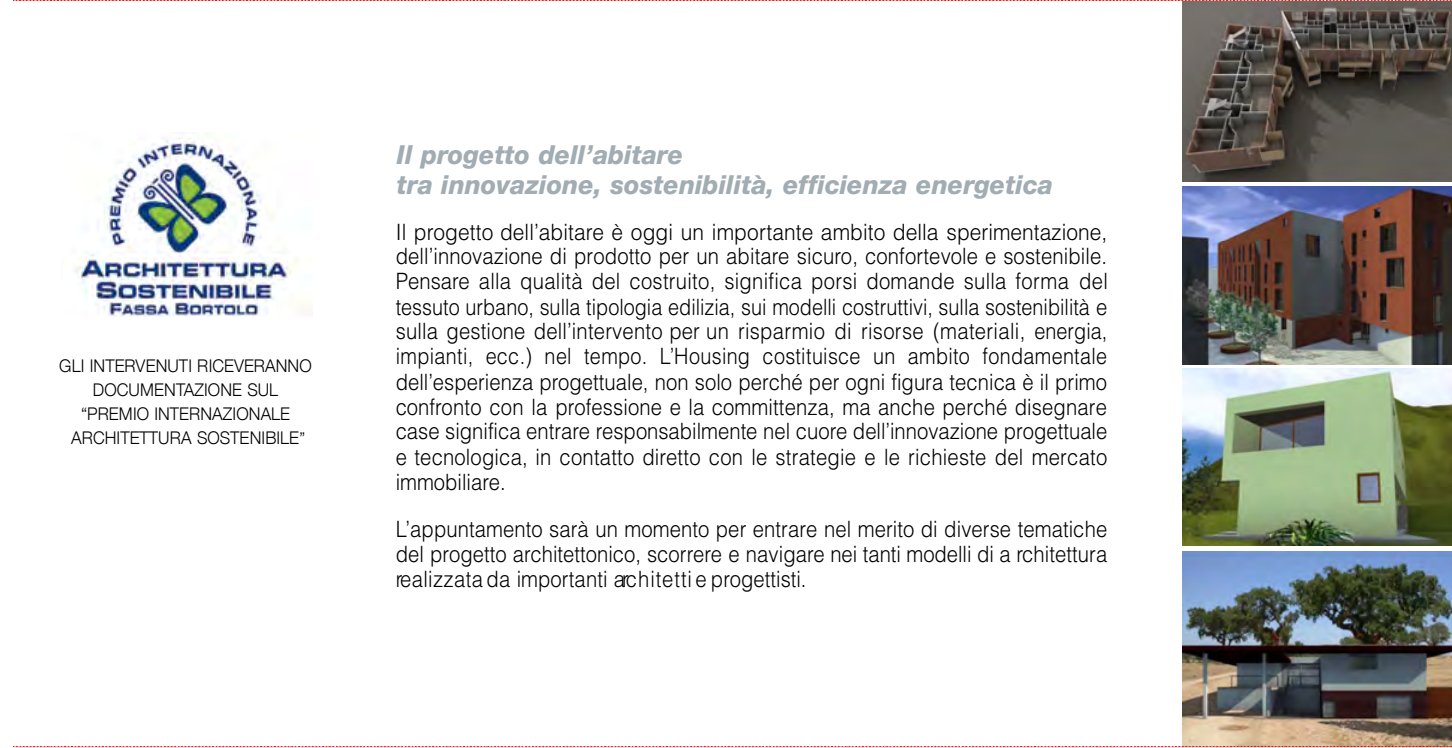
<style>
.page{position:relative;width:1452px;height:748px;background:#fff}
.page>*{position:absolute;margin:0;border:0;box-sizing:border-box;transform-origin:0 0}
.t1{font:italic 800 26.25px/30px "Helvetica Neue";color:#a1acb3}
.t2{font:300 22.5px/25px "Helvetica";letter-spacing:.01em;color:#000;text-align:justify;scale:.93 1}
.t3{font:300 22.5px/25px "Helvetica";letter-spacing:.01em;color:#000;text-align:justify;scale:.9 1}
.t4{font:300 17.5px/23.8px "Helvetica Neue";color:#000;text-align:center;scale:.95 1}
.s1{font-size:16.25px}
</style>
<div class="page">
<img style="left:1182px;top:2px;width:269px;height:179px">
<img style="left:1182px;top:187px;width:269px;height:177px">
<img style="left:1182px;top:369px;width:269px;height:177px">
<img style="left:1182px;top:551px;width:269px;height:195px">
<img style="left:74px;top:132px;width:224px;height:185px">
<svg style="left:14px;top:0;width:1438px;height:1px"></svg>
<svg style="left:14px;top:746px;width:1437px;height:1px"></svg>
<p class="t4" style="left:59px;top:354px;width:267px">GLI INTERVENUTI RICEVERANNO<br>D O C U M E N TAZIONE SUL “PREMIO INTERNAZIONALE<br>ARCHITETTURA SOSTENIBILE<span class="s1">”</span></p>
<p class="t1" style="left:397px;top:142px;width:657px">Il progetto dell’abitare<br>tra innovazione, sostenibilità, efficienza energetica</p>
<p class="t2" style="left:395px;top:221px;width:767px">Il progetto dell’abitare è oggi un importante ambito della sperimentazione, dell’innovazione di prodotto per un abitare sicuro, confortevole e sostenibile.<br>Pensare alla qualità del costruito, significa porsi domande sulla forma del tessuto urbano, sulla tipologia edilizia, sui modelli costruttivi, sulla sostenibilità e sulla gestione dell’intervento per un risparmio di risorse (materiali, energia, impianti, ecc.) nel tempo. L’Housing costituisce un ambito fondamentale dell’esperienza progettuale, non solo perché per ogni figura tecnica è il primo confronto con la professione e la committenza, ma anche perché disegnare case significa entrare responsabilmente nel cuore dell’innovazione progettuale e tecnologica, in contatto diretto con le strategie e le richieste del mercato immobiliare.</p>
<p class="t3" style="left:395px;top:518px;width:792px">L’appuntamento sarà un momento per entrare nel merito di diverse tematiche del progetto architettonico, scorrere e navigare nei tanti modelli di a rc h ite ttu ra re a liz z a ta da importanti arc h ite tti e p rogettisti.</p>
</div>
